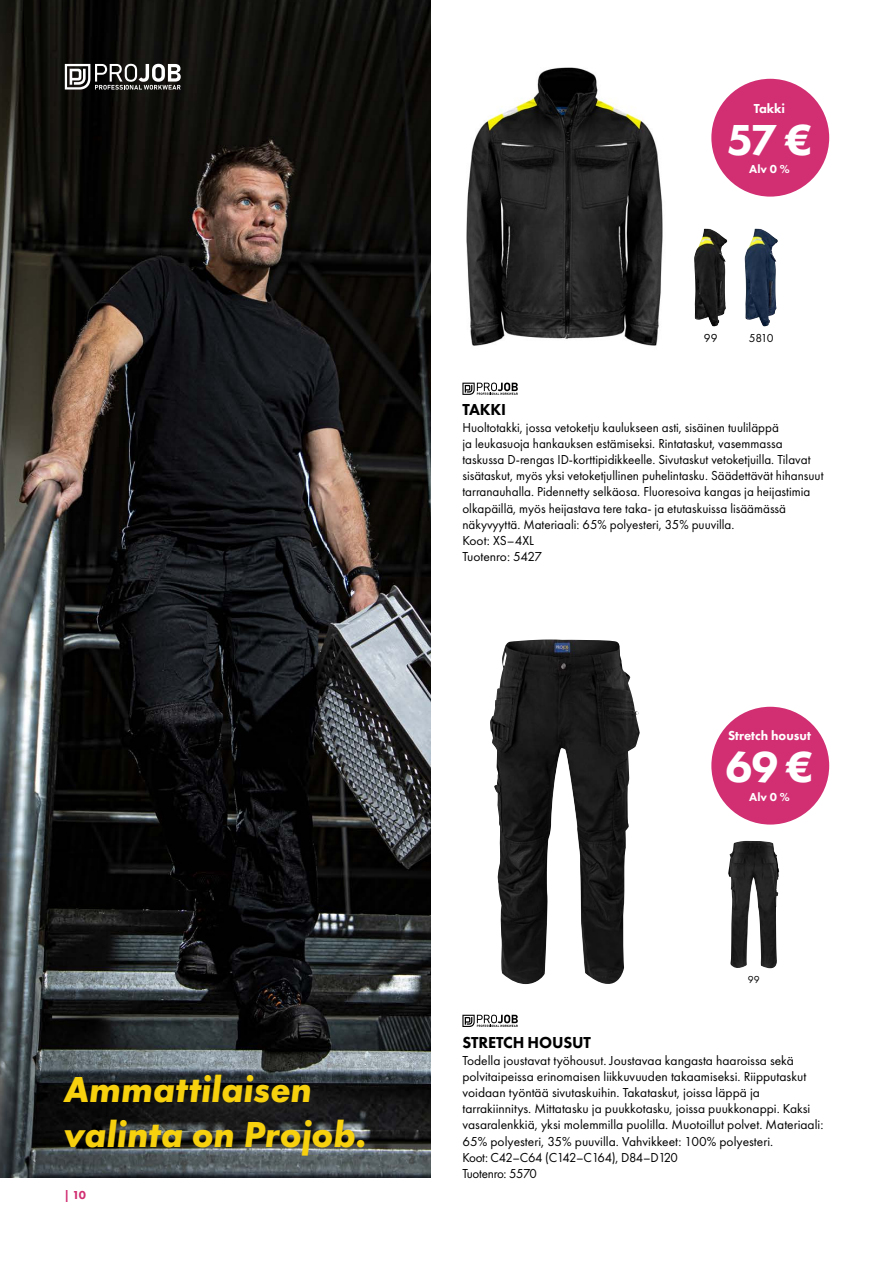
<style>
.page{position:relative;width:893px;height:1263px;background:#fff}
.page>*{position:absolute;margin:0;border:0;box-sizing:border-box;transform-origin:0 0}
.t1{font:800 45px "Futura PT";color:#fff}
.t2{font:italic 700 37.5px/45px "Futura PT";color:#f7d00e}
.t3{font:800 16.5px "Futura PT";letter-spacing:-.01em;color:#000}
.t4{font:13.5px/16.2px "Futura PT";color:#000}
.t5{font:800 13.5px "Futura PT";color:#fff}
.t6{font:800 12px "Futura PT";color:#fff}
.t7{font:12px "Futura PT";letter-spacing:-.03em;color:#000}
.t8{font:800 12px "Futura PT";color:#d12f72}
.t9{font:10.5px "Futura PT";color:#000}
</style>
<div class="page">
<div style="left:711px;top:707px;width:118px;height:117px;background:#d12f72;border-radius:50%"></div>
<div style="left:711px;top:79px;width:118px;height:118px;background:#d12f72;border-radius:50%"></div>
<svg style="left:462px;top:1015px;width:56px;height:12px"></svg>
<svg style="left:462px;top:383px;width:56px;height:12px"></svg>
<img style="left:490px;top:639px;width:150px;height:346px">
<img style="left:728px;top:841px;width:51px;height:128px">
<img style="left:0;top:0;width:431px;height:1178px">
<img style="left:466px;top:67px;width:197px;height:279px">
<img style="left:694px;top:228px;width:32px;height:99px">
<img style="left:745px;top:228px;width:31px;height:99px">
<svg style="left:65px;top:64px;width:116px;height:26px"></svg>
<h2 class="t2" style="left:64px;top:1066px;width:305px">Ammattilaisen valinta on Projob.</h2>
<p class="t8" style="left:64px;top:1187px;width:24px">| 10</p>
<p class="t5" style="left:754px;top:100px;width:33px">Takki</p>
<h1 class="t1" style="left:726px;top:111px;width:88px">57 €</h1>
<p class="t6" style="left:749px;top:162px;width:42px">Alv 0 %</p>
<p class="t7" style="left:704px;top:331px;width:15px">99</p>
<p class="t7" style="left:749px;top:331px;width:26px">5810</p>
<p class="t3" style="left:462px;top:400px;width:45px">TAKKI</p>
<p class="t4" style="left:462px;top:419px;width:363px">Huoltotakki, jossa vetoketju kaulukseen asti, sisäinen tuuliläppä<br>ja leukasuoja hankauksen estämiseksi. Rintataskut, vasemmassa taskussa D-rengas ID-korttipidikkeelle. Sivutaskut vetoketjuilla. Tilavat sisätaskut, myös yksi vetoketjullinen puhelintasku. Säädettävät hihansuut tarranauhalla. Pidennetty selkäosa. Fluoresoiva kangas ja heijastimia olkapäillä, myös heijastava tere taka- ja etutaskuissa lisäämässä näkyvyyttä. Materiaali: 65% polyesteri, 35% puuvilla.<br>Koot: XS–4XL<br>Tuotenro: 5427</p>
<p class="t5" style="left:728px;top:727px;width:84px">Stretch housut</p>
<h1 class="t1" style="left:725px;top:739px;width:90px">69 €</h1>
<p class="t6" style="left:749px;top:790px;width:42px">Alv 0 %</p>
<p class="t9" style="left:748px;top:973px;width:13px">99</p>
<p class="t3" style="left:462px;top:1032px;width:130px">STRETCH HOUSUT</p>
<p class="t4" style="left:462px;top:1052px;width:362px">Todella joustavat työhousut. Joustavaa kangasta haaroissa sekä polvitaipeissa erinomaisen liikkuvuuden takaamiseksi. Riipputaskut voidaan työntää sivutaskuihin. Takataskut, joissa läppä ja tarrakiinnitys. Mittatasku ja puukkotasku, joissa puukkonappi. Kaksi vasaralenkkiä, yksi molemmilla puolilla. Muotoillut polvet. Materiaali:<br>65% polyesteri, 35% puuvilla. Vahvikkeet: 100% polyesteri.<br>Koot: C42–C64 (C142–C164), D84–D120<br>Tuotenro: 5570</p>
</div>
